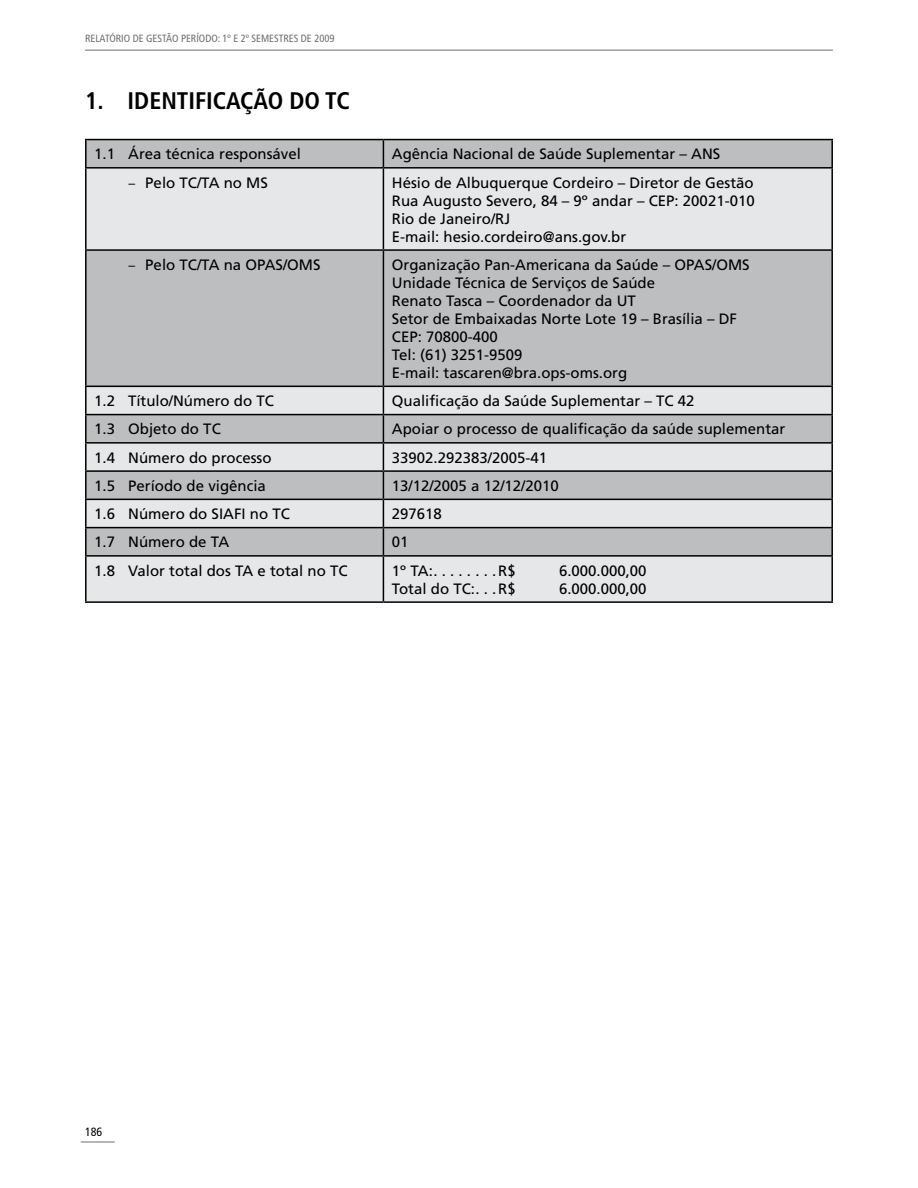
<style>
.page{position:relative;width:918px;height:1188px;background:#fff}
.page>*{position:absolute;margin:0;border:0;box-sizing:border-box;transform-origin:0 0}
.t1{font:700 condensed 24px "Frutiger LT Std";color:#000}
.t2{font:15px/18px "Frutiger LT Std";color:#000}
.t3{font:condensed 12px "Frutiger LT Std";color:#000}
.t4{font:condensed 10.5px "Frutiger LT Std";color:#6d6e71}
.s1{font-family:"Myriad"}
</style>
<div class="page">
<hr style="left:81px;top:1142px;width:34px;height:1px;background:#6d6e71">
<hr style="left:85px;top:50px;width:748px;height:1px;background:#6d6e71">
<div style="left:87px;top:140px;width:744px;height:27px;background:#bcbec0"></div>
<svg style="left:87px;top:169px;width:744px;height:432px;background:#cfd0d2"></svg>
<hr style="left:85px;top:139px;width:298px;height:1px;background:#000">
<hr style="left:85px;top:140px;width:2px;height:27px;background:#000">
<hr style="left:383px;top:139px;width:450px;height:1px;background:#000">
<svg style="left:383px;top:140px;width:1px;height:27px"></svg>
<hr style="left:831px;top:140px;width:2px;height:27px;background:#000">
<hr style="left:85px;top:167px;width:298px;height:2px;background:#000">
<hr style="left:85px;top:169px;width:2px;height:80px;background:#000">
<hr style="left:383px;top:167px;width:450px;height:2px;background:#000">
<hr style="left:383px;top:169px;width:1px;height:80px;background:#000">
<hr style="left:831px;top:169px;width:2px;height:80px;background:#000">
<hr style="left:85px;top:249px;width:298px;height:2px;background:#000">
<hr style="left:85px;top:251px;width:2px;height:135px;background:#000">
<hr style="left:383px;top:249px;width:450px;height:2px;background:#000">
<hr style="left:383px;top:251px;width:1px;height:135px;background:#000">
<hr style="left:831px;top:251px;width:2px;height:135px;background:#000">
<hr style="left:85px;top:386px;width:298px;height:1px;background:#000">
<hr style="left:85px;top:387px;width:2px;height:27px;background:#000">
<hr style="left:383px;top:386px;width:450px;height:1px;background:#000">
<hr style="left:831px;top:387px;width:2px;height:27px;background:#000">
<hr style="left:85px;top:414px;width:298px;height:1px;background:#000">
<hr style="left:85px;top:415px;width:2px;height:27px;background:#000">
<hr style="left:383px;top:414px;width:450px;height:1px;background:#000">
<hr style="left:831px;top:415px;width:2px;height:27px;background:#000">
<hr style="left:85px;top:442px;width:298px;height:2px;background:#000">
<hr style="left:85px;top:444px;width:2px;height:26px;background:#000">
<hr style="left:383px;top:442px;width:450px;height:2px;background:#000">
<hr style="left:831px;top:444px;width:2px;height:26px;background:#000">
<hr style="left:85px;top:470px;width:298px;height:2px;background:#000">
<hr style="left:85px;top:472px;width:2px;height:27px;background:#000">
<hr style="left:383px;top:470px;width:450px;height:2px;background:#000">
<hr style="left:831px;top:472px;width:2px;height:27px;background:#000">
<hr style="left:85px;top:499px;width:298px;height:1px;background:#000">
<hr style="left:85px;top:500px;width:2px;height:27px;background:#000">
<hr style="left:383px;top:499px;width:450px;height:1px;background:#000">
<hr style="left:831px;top:500px;width:2px;height:27px;background:#000">
<hr style="left:85px;top:527px;width:298px;height:1px;background:#000">
<hr style="left:85px;top:528px;width:2px;height:27px;background:#000">
<hr style="left:383px;top:527px;width:450px;height:1px;background:#000">
<svg style="left:383px;top:387px;width:1px;height:168px"></svg>
<hr style="left:831px;top:528px;width:2px;height:27px;background:#000">
<hr style="left:85px;top:555px;width:298px;height:2px;background:#000">
<hr style="left:85px;top:557px;width:2px;height:44px;background:#000">
<hr style="left:383px;top:555px;width:450px;height:2px;background:#000">
<hr style="left:383px;top:557px;width:1px;height:44px;background:#000">
<hr style="left:831px;top:557px;width:2px;height:44px;background:#000">
<hr style="left:85px;top:601px;width:298px;height:2px;background:#000">
<hr style="left:383px;top:601px;width:450px;height:2px;background:#000">
<p class="t4" style="left:85px;top:32px;width:251px">RELATÓRIO DE GESTÃO PERÍODO: 1º E 2º SEMESTRES DE 2009</p>
<h1 class="t1" style="left:85px;top:86px;width:266px">1. IDENTIFICAÇÃO DO TC</h1>
<p class="t2" style="left:94px;top:145px;width:208px">1.1 Área técnica responsável</p>
<p class="t2" style="left:392px;top:145px;width:330px">Agência Nacional de Saúde Suplementar – ANS</p>
<p class="t2" style="left:128px;top:173px;width:141px"><span class="s1">–</span> Pelo TC/TA no MS</p>
<p class="t2" style="left:392px;top:173px;width:364px">Hésio de Albuquerque Cordeiro – Diretor de Gestão Rua Augusto Severo, 84 – 9º andar – CEP: 20021-010<br>Rio de Janeiro/RJ<br>E-mail: hesio.cordeiro@ans.gov.br</p>
<p class="t2" style="left:128px;top:256px;width:194px"><span class="s1">–</span> Pelo TC/TA na OPAS/OMS</p>
<p class="t2" style="left:392px;top:256px;width:359px">Organização Pan-Americana da Saúde – OPAS/OMS Unidade Técnica de Serviços de Saúde<br>Renato Tasca – Coordenador da UT<br>Setor de Embaixadas Norte Lote 19 – Brasília – DF CEP: 70800-400<br>Tel: (61) 3251-9509<br>E-mail: tascaren@bra.ops-oms.org</p>
<p class="t2" style="left:94px;top:392px;width:181px">1.2 Título/Número do TC</p>
<p class="t2" style="left:392px;top:392px;width:304px">Qualificação da Saúde Suplementar – TC 42</p>
<p class="t2" style="left:94px;top:420px;width:128px">1.3 Objeto do TC</p>
<p class="t2" style="left:392px;top:420px;width:395px">Apoiar o processo de qualificação da saúde suplementar</p>
<p class="t2" style="left:94px;top:448px;width:179px">1.4 Número do processo</p>
<p class="t2" style="left:392px;top:448px;width:157px">33902.292383/2005-41</p>
<p class="t2" style="left:94px;top:477px;width:173px">1.5 Período de vigência</p>
<p class="t2" style="left:392px;top:477px;width:168px">13/12/2005 a 12/12/2010</p>
<p class="t2" style="left:94px;top:505px;width:197px">1.6 Número do SIAFI no TC</p>
<p class="t2" style="left:392px;top:505px;width:52px">297618</p>
<p class="t2" style="left:94px;top:533px;width:136px">1.7 Número de TA</p>
<p class="t2" style="left:392px;top:533px;width:18px">01</p>
<p class="t2" style="left:94px;top:562px;width:255px">1.8 Valor total dos TA e total no TC</p>
<p class="t2" style="left:392px;top:562px;width:46px">1º TA:........</p>
<p class="t2" style="left:498px;top:562px;width:19px">R$</p>
<p class="t2" style="left:559px;top:562px;width:89px">6.000.000,00</p>
<p class="t2" style="left:392px;top:580px;width:88px">Total do TC:...</p>
<p class="t2" style="left:498px;top:580px;width:19px">R$</p>
<p class="t2" style="left:559px;top:580px;width:89px">6.000.000,00</p>
<p class="t3" style="left:85px;top:1125px;width:19px">186</p>
</div>
